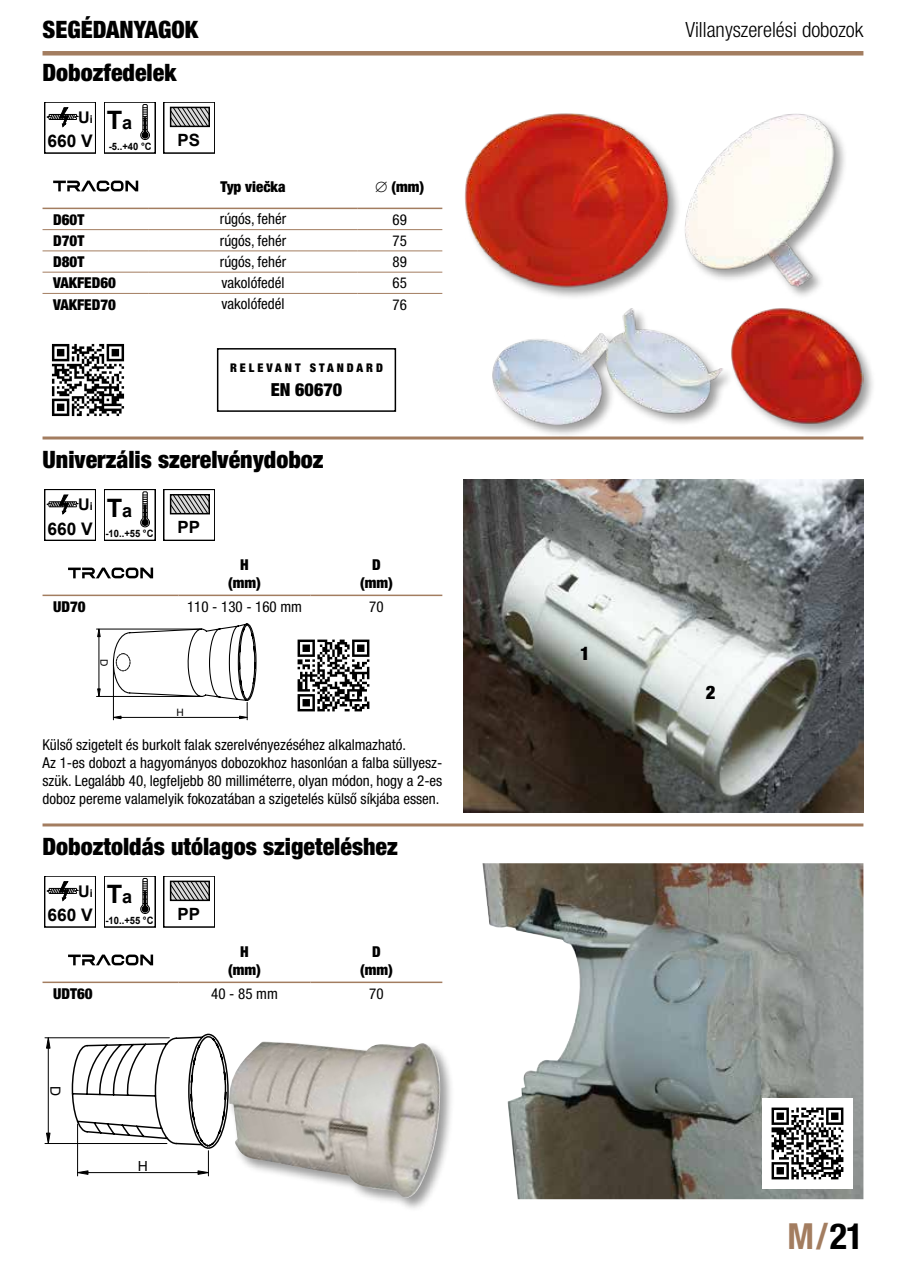
<style>
.page{position:relative;width:923px;height:1263px;background:#fff}
.page>*{position:absolute;margin:0;border:0;box-sizing:border-box;transform-origin:0 0}
.t1{font:700 condensed 36px "Helvetica Neue LT Pro";color:#a37d60}
.t2{font:700 25.35px "Arial";color:#000}
.t3{font:900 condensed 24px "Helvetica Neue LT Pro";color:#000}
.t4{font:300 condensed 21px "Helvetica Neue LT Pro";color:#000}
.t5{font:900 condensed 18.75px "Helvetica Neue LT Pro";color:#000}
.t6{font:900 condensed 18px "Helvetica Neue LT Pro";color:#000}
.t7{font:700 17.4px "Arial";color:#000}
.t8{font:700 16.95px "Arial";color:#000}
.t9{font:700 16.05px "Arial";color:#000}
.t10{font:condensed 15px/21.3px "Helvetica Neue LT Pro";color:#000;text-align:justify}
.t11{font:900 condensed 15px/18px "Helvetica Neue LT Pro";color:#000;text-align:center}
.t12{font:13.95px "Arial";color:#000}
.t13{font:900 condensed 12px "Helvetica Neue LT Pro";letter-spacing:.25em;color:#000}
.t14{font:700 10.2px "Arial";color:#000;scale:.93 1}
.t15{font:10.2px "Arial";color:#000}
.s1{font-size:10.8px}
.s2{font-size:18.15px}
.s3{color:#000}
</style>
<div class="page">
<hr style="left:43px;top:823px;width:820px;height:3px;background:#a37d60">
<hr style="left:43px;top:436px;width:820px;height:3px;background:#a37d60">
<div style="left:43px;top:51px;width:820px;height:5px;background:#a37d60"></div>
<img style="left:482px;top:863px;width:381px;height:336px">
<img style="left:463px;top:479px;width:400px;height:333px">
<img style="left:51px;top:343px;width:74px;height:74px">
<img style="left:297px;top:639px;width:73px;height:73px">
<img style="left:762px;top:1098px;width:91px;height:90px">
<div style="left:463px;top:112px;width:384px;height:188px;background:#000;opacity:.4"></div>
<img style="left:463px;top:113px;width:384px;height:176px">
<div style="left:490px;top:306px;width:386px;height:132px;background:#000;opacity:.4"></div>
<img style="left:490px;top:308px;width:373px;height:117px">
<hr style="left:96px;top:629px;width:104px;height:1px;background:#000">
<hr style="left:96px;top:696px;width:103px;height:1px;background:#000">
<hr style="left:99px;top:637px;width:1px;height:52px;background:#000">
<svg style="left:97px;top:628px;width:3px;height:9px"></svg>
<svg style="left:97px;top:689px;width:3px;height:7px"></svg>
<svg style="left:112px;top:623px;width:145px;height:97px"></svg>
<div style="left:116px;top:653px;width:14px;height:18px;border:1px dashed #000;border-radius:50%"></div>
<svg style="left:71px;top:1033px;width:156px;height:143px"></svg>
<hr style="left:45px;top:1037px;width:124px;height:1px;background:#000">
<hr style="left:45px;top:1143px;width:122px;height:1px;background:#000">
<hr style="left:48px;top:1048px;width:1px;height:85px;background:#000">
<svg style="left:46px;top:1037px;width:4px;height:11px"></svg>
<svg style="left:46px;top:1133px;width:4px;height:10px"></svg>
<div style="left:227px;top:1039px;width:227px;height:173px;background:#000;opacity:.4"></div>
<img style="left:228px;top:1041px;width:212px;height:157px">
<div style="left:45px;top:102px;width:51px;height:51px;border:2px solid #000"></div>
<svg style="left:46px;top:107px;width:33px;height:20px"></svg>
<div style="left:45px;top:876px;width:51px;height:51px;border:2px solid #000"></div>
<svg style="left:46px;top:881px;width:33px;height:20px"></svg>
<div style="left:45px;top:489px;width:51px;height:51px;border:2px solid #000"></div>
<svg style="left:46px;top:495px;width:33px;height:20px"></svg>
<div style="left:104px;top:876px;width:51px;height:51px;border:2px solid #000"></div>
<svg style="left:140px;top:877px;width:10px;height:37px"></svg>
<div style="left:104px;top:489px;width:51px;height:51px;border:2px solid #000"></div>
<svg style="left:140px;top:491px;width:10px;height:37px"></svg>
<div style="left:164px;top:876px;width:51px;height:51px;border:2px solid #000"></div>
<svg style="left:170px;top:880px;width:40px;height:21px"></svg>
<div style="left:164px;top:489px;width:51px;height:51px;border:2px solid #000"></div>
<svg style="left:170px;top:494px;width:40px;height:21px"></svg>
<hr style="left:43px;top:595px;width:136px;height:1px;background:#a37d60">
<hr style="left:179px;top:595px;width:131px;height:1px;background:#a37d60">
<hr style="left:310px;top:595px;width:132px;height:1px;background:#a37d60">
<svg style="left:68px;top:568px;width:85px;height:10px"></svg>
<hr style="left:43px;top:981px;width:136px;height:2px;background:#a37d60">
<hr style="left:179px;top:981px;width:131px;height:2px;background:#a37d60">
<hr style="left:310px;top:981px;width:132px;height:2px;background:#a37d60">
<svg style="left:68px;top:954px;width:85px;height:11px"></svg>
<div style="left:217px;top:348px;width:179px;height:64px;border:2px solid #000"></div>
<div style="left:104px;top:102px;width:51px;height:51px;border:2px solid #000"></div>
<svg style="left:140px;top:103px;width:10px;height:37px"></svg>
<div style="left:164px;top:102px;width:51px;height:51px;border:2px solid #000"></div>
<svg style="left:170px;top:107px;width:40px;height:20px"></svg>
<hr style="left:43px;top:208px;width:106px;height:1px;background:#a37d60">
<hr style="left:149px;top:208px;width:208px;height:1px;background:#a37d60">
<hr style="left:357px;top:208px;width:85px;height:1px;background:#a37d60">
<hr style="left:43px;top:229px;width:106px;height:1px;background:#a37d60">
<hr style="left:149px;top:229px;width:208px;height:1px;background:#a37d60">
<hr style="left:357px;top:229px;width:85px;height:1px;background:#a37d60">
<hr style="left:43px;top:250px;width:106px;height:1px;background:#a37d60">
<hr style="left:149px;top:250px;width:208px;height:1px;background:#a37d60">
<hr style="left:357px;top:250px;width:85px;height:1px;background:#a37d60">
<hr style="left:43px;top:272px;width:106px;height:1px;background:#a37d60">
<hr style="left:149px;top:272px;width:208px;height:1px;background:#a37d60">
<hr style="left:357px;top:272px;width:85px;height:1px;background:#a37d60">
<hr style="left:43px;top:293px;width:106px;height:1px;background:#a37d60">
<hr style="left:149px;top:293px;width:208px;height:1px;background:#a37d60">
<hr style="left:357px;top:293px;width:85px;height:1px;background:#a37d60">
<svg style="left:53px;top:181px;width:85px;height:10px"></svg>
<h3 class="t3" style="left:43px;top:15px;width:157px">SEGÉDANYAGOK</h3>
<h3 class="t4" style="left:685px;top:18px;width:180px">Villanyszerelési dobozok</h3>
<h3 class="t3" style="left:43px;top:58px;width:135px">Dobozfedelek</h3>
<p class="t9" style="left:78px;top:106px;width:16px">U<span class="s1">i</span></p>
<p class="t7" style="left:48px;top:129px;width:47px">660 V</p>
<h2 class="t2" style="left:107px;top:103px;width:27px">T<span class="s2">a</span></h2>
<p class="t14" style="left:109px;top:139px;width:48px">-5..+40 °C</p>
<p class="t8" style="left:177px;top:129px;width:24px">PS</p>
<p class="t11" style="left:220px;top:178px;width:66px">Typ viečka</p>
<p class="t11" style="left:375px;top:178px;width:51px">∅ (mm)</p>
<p class="t10" style="left:220px;top:208px;width:68px">rúgós, fehér rúgós, fehér rúgós, fehér vakolófedél vakolófedél</p>
<p class="t11" style="left:53px;top:210px;width:33px">D60T</p>
<p class="t10" style="left:392px;top:208px;width:16px">69</p>
<p class="t11" style="left:53px;top:231px;width:33px">D70T</p>
<p class="t10" style="left:392px;top:230px;width:16px">75</p>
<p class="t11" style="left:53px;top:252px;width:33px">D80T</p>
<p class="t10" style="left:392px;top:251px;width:16px">89</p>
<p class="t11" style="left:53px;top:274px;width:64px">VAKFED60</p>
<p class="t10" style="left:392px;top:272px;width:16px">65</p>
<p class="t11" style="left:53px;top:295px;width:64px">VAKFED70</p>
<p class="t10" style="left:392px;top:293px;width:16px">76</p>
<p class="t13" style="left:230px;top:361px;width:154px">RELEVANT STANDARD</p>
<p class="t6" style="left:271px;top:379px;width:73px">EN 60670</p>
<h3 class="t3" style="left:43px;top:445px;width:282px">Univerzális szerelvénydoboz</h3>
<p class="t9" style="left:78px;top:493px;width:16px">U<span class="s1">i</span></p>
<p class="t7" style="left:48px;top:516px;width:47px">660 V</p>
<h2 class="t2" style="left:107px;top:490px;width:27px">T<span class="s2">a</span></h2>
<p class="t14" style="left:105px;top:526px;width:53px">-10..+55 °C</p>
<p class="t8" style="left:177px;top:516px;width:24px">PP</p>
<p class="t11" style="left:228px;top:555px;width:34px">H (mm)</p>
<p class="t11" style="left:360px;top:555px;width:34px">D (mm)</p>
<p class="t11" style="left:53px;top:597px;width:34px">UD70</p>
<p class="t10" style="left:187px;top:596px;width:117px">110 - 130 - 160 mm</p>
<p class="t10" style="left:369px;top:596px;width:16px">70</p>
<p class="t15" style="left:111px;top:659px;width:9px;rotate:90deg">D</p>
<p class="t15" style="left:177px;top:706px;width:9px">H</p>
<p class="t10" style="left:43px;top:735px;width:401px;line-height:18px;text-align:left">Külső szigetelt és burkolt falak szerelvényezéséhez alkalmazható.<br>Az 1-es dobozt a hagyományos dobozokhoz hasonlóan a falba süllyes - szük. Legalább 40, legfeljebb 80 milliméterre, olyan módon, hogy a 2-es doboz pereme valamelyik fokozatában a szigetelés külső síkjába essen.</p>
<p class="t15" style="left:110px;top:801px;width:9px;rotate:90deg">D</p>
<h3 class="t3" style="left:43px;top:831px;width:357px">Doboztoldás utólagos szigeteléshez</h3>
<p class="t15" style="left:337px;top:850px;width:11px">W</p>
<p class="t9" style="left:78px;top:880px;width:16px">U<span class="s1">i</span></p>
<p class="t7" style="left:48px;top:903px;width:47px">660 V</p>
<h2 class="t2" style="left:107px;top:876px;width:27px">T<span class="s2">a</span></h2>
<p class="t14" style="left:105px;top:913px;width:53px">-10..+55 °C</p>
<p class="t8" style="left:177px;top:903px;width:24px">PP</p>
<p class="t11" style="left:228px;top:942px;width:34px">H (mm)</p>
<p class="t11" style="left:360px;top:942px;width:34px">D (mm)</p>
<p class="t11" style="left:53px;top:984px;width:41px">UDT60</p>
<p class="t10" style="left:211px;top:983px;width:68px">40 - 85 mm</p>
<p class="t10" style="left:369px;top:983px;width:16px">70</p>
<p class="t12" style="left:64px;top:1085px;width:12px;rotate:90deg">D</p>
<p class="t12" style="left:138px;top:1156px;width:12px">H</p>
<p class="t5" style="left:580px;top:641px;width:11px">1</p>
<p class="t5" style="left:705px;top:681px;width:11px">2</p>
<h1 class="t1" style="left:787px;top:1214px;width:77px">M/<span class="s3">21</span></h1>
</div>
